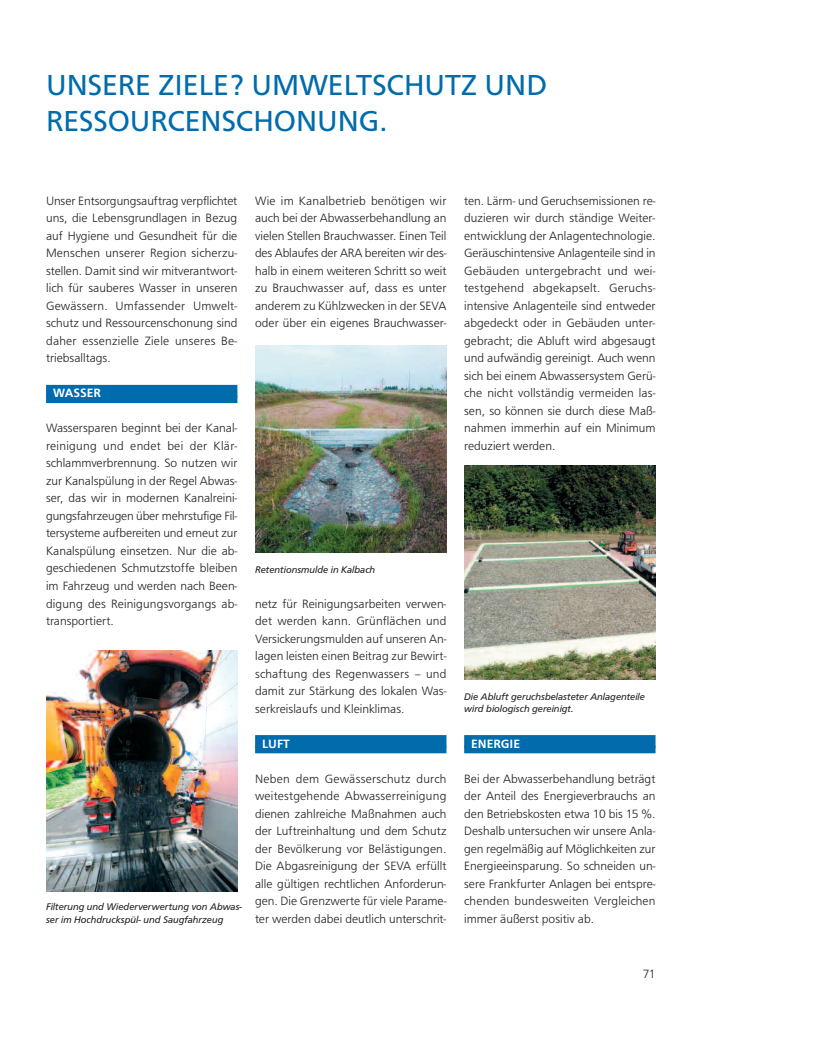
<style>
.page{position:relative;width:815px;height:1053px;background:#fff}
.page>*{position:absolute;margin:0;border:0;box-sizing:border-box;transform-origin:0 0}
.t1{font:30px/36px "Front Page";color:#006cac}
.t2{font:300 12.5px/17.5px "Front Page";color:#231f20;text-align:justify}
.t3{font:700 12.5px "Front Page";color:#fff}
.t4{font:italic 10px/12.5px "Front Page";color:#231f20}
</style>
<div class="page">
<div style="left:46px;top:385px;width:191px;height:12px;background:#006cac"></div>
<div style="left:46px;top:395px;width:191px;height:8px;background:#006cac"></div>
<div style="left:255px;top:735px;width:191px;height:12px;background:#006cac"></div>
<div style="left:255px;top:745px;width:191px;height:8px;background:#006cac"></div>
<div style="left:464px;top:735px;width:192px;height:12px;background:#006cac"></div>
<div style="left:464px;top:745px;width:192px;height:8px;background:#006cac"></div>
<img style="left:255px;top:345px;width:191px;height:207px">
<img style="left:464px;top:466px;width:192px;height:213px">
<img style="left:46px;top:650px;width:191px;height:240px">
<h1 class="t1" style="left:46px;top:69px;width:502px">UNSERE ZIELE? UMWELTSCHUTZ UND<br>RESSOURCENSCHONUNG.</h1>
<p class="t2" style="left:46px;top:193px;width:193px">Unser Entsorgungsauftrag verpflichtet uns, die Lebensgrundlagen in Bezug auf Hygiene und Gesundheit für die Menschen unserer Region sicherzu&shy;stellen. Damit sind wir mitverantwort&shy;lich für sauberes Wasser in unseren Gewässern. Umfassender Umwelt&shy;schutz und Ressourcenschonung sind daher essenzielle Ziele unseres Be&shy;triebsalltags.</p>
<p class="t3" style="left:53px;top:388px;width:49px">WASSER</p>
<p class="t2" style="left:46px;top:420px;width:193px">Wassersparen beginnt bei der Kanal&shy;reinigung und endet bei der Klär&shy;schlammverbrennung. So nutzen wir zur Kanalspülung in der Regel Abwas&shy;ser, das wir in modernen Kanalreini&shy;gungsfahrzeugen über mehrstufige Fil&shy;tersysteme aufbereiten und erneut zur Kanalspülung einsetzen. Nur die ab&shy;geschiedenen Schmutzstoffe bleiben im Fahrzeug und werden nach Been&shy;digung des Reinigungsvorgangs ab&shy;transportiert.</p>
<p class="t4" style="left:46px;top:901px;width:198px">Filterung und Wiederverwertung von Abwas&shy;ser im Hochdruckspül- und Saugfahrzeug</p>
<p class="t2" style="left:255px;top:193px;width:193px">Wie im Kanalbetrieb benötigen wir auch bei der Abwasserbehandlung an vielen Stellen Brauchwasser. Einen Teil des Ablaufes der ARA bereiten wir des&shy;halb in einem weiteren Schritt so weit zu Brauchwasser auf, dass es unter anderem zu Kühlzwecken in der SEVA oder über ein eigenes Brauchwasser-</p>
<p class="t4" style="left:255px;top:564px;width:122px">Retentionsmulde in Kalbach</p>
<p class="t2" style="left:255px;top:595px;width:193px">netz für Reinigungsarbeiten verwen&shy;det werden kann. Grünflächen und Versickerungsmulden auf unseren An&shy;lagen leisten einen Beitrag zur Bewirt&shy;schaftung des Regenwassers – und damit zur Stärkung des lokalen Was&shy;serkreislaufs und Kleinklimas.</p>
<p class="t3" style="left:262px;top:738px;width:29px">LUFT</p>
<p class="t2" style="left:255px;top:770px;width:193px">Neben dem Gewässerschutz durch weitestgehende Abwasserreinigung dienen zahlreiche Maßnahmen auch der Luftreinhaltung und dem Schutz der Bevölkerung vor Belästigungen.<br>Die Abgasreinigung der SEVA erfüllt alle gültigen rechtlichen Anforderun&shy;gen. Die Grenzwerte für viele Parame&shy;ter werden dabei deutlich unterschrit-</p>
<p class="t2" style="left:464px;top:193px;width:193px">ten. Lärm- und Geruchsemissionen re&shy;duzieren wir durch ständige Weiter&shy;entwicklung der Anlagentechnologie.<br>Geräuschintensive Anlagenteile sind in Gebäuden untergebracht und wei&shy;testgehend abgekapselt. Geruchs&shy;intensive Anlagenteile sind entweder abgedeckt oder in Gebäuden unter&shy;gebracht; die Abluft wird abgesaugt und aufwändig gereinigt. Auch wenn sich bei einem Abwassersystem Gerü&shy;che nicht vollständig vermeiden las&shy;sen, so können sie durch diese Maß&shy;nahmen immerhin auf ein Minimum reduziert werden.</p>
<p class="t4" style="left:464px;top:691px;width:182px">Die Abluft geruchsbelasteter Anlagenteile wird biologisch gereinigt.</p>
<p class="t3" style="left:471px;top:738px;width:50px">ENERGIE</p>
<p class="t2" style="left:464px;top:770px;width:193px">Bei der Abwasserbehandlung beträgt der Anteil des Energieverbrauchs an den Betriebskosten etwa 10 bis 15 %.<br>Deshalb untersuchen wir unsere Anla&shy;gen regelmäßig auf Möglichkeiten zur Energieeinsparung. So schneiden un&shy;sere Frankfurter Anlagen bei entspre&shy;chenden bundesweiten Vergleichen immer äußerst positiv ab.</p>
<p class="t2" style="left:643px;top:965px;width:14px">71</p>
</div>
